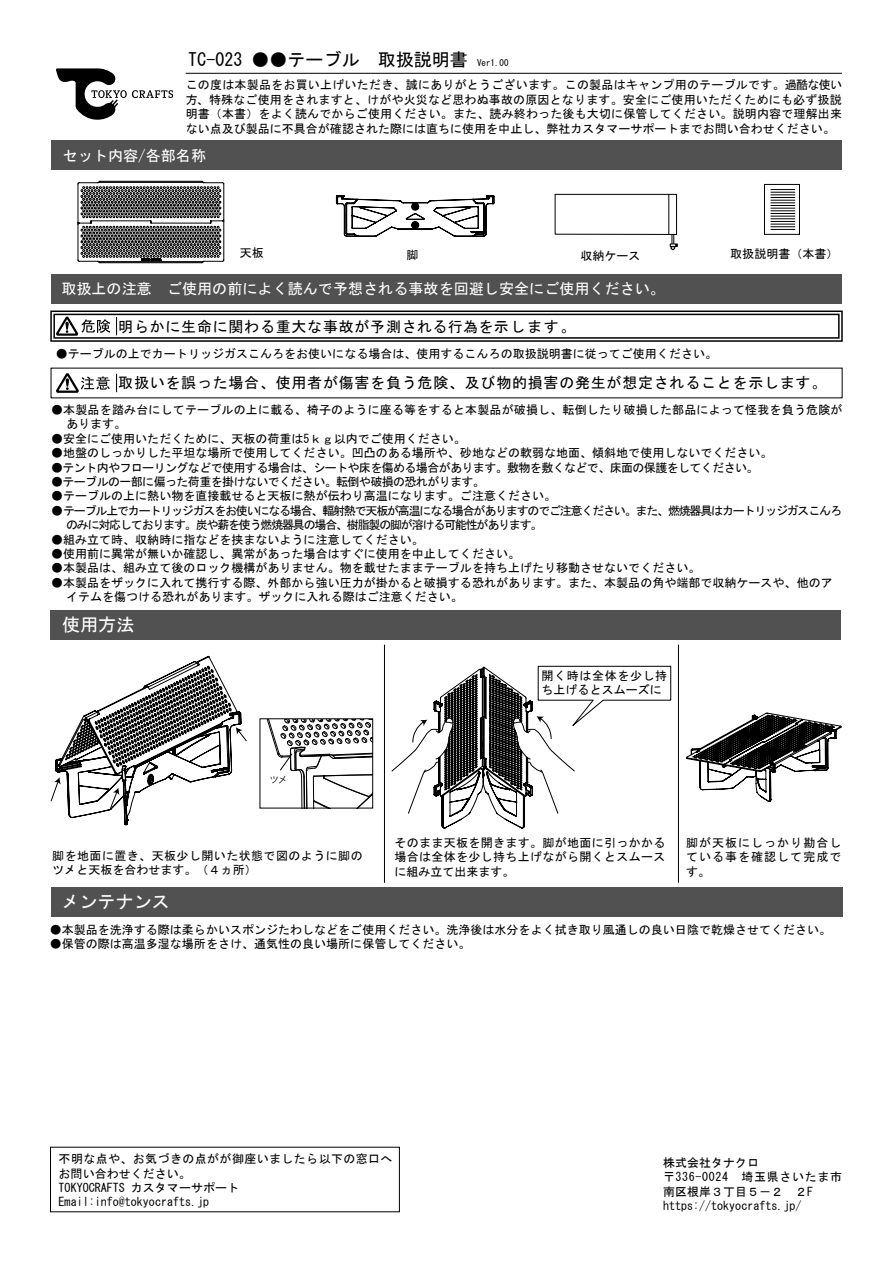
<style>
.page{position:relative;width:893px;height:1263px;background:#fff}
.page>*{position:absolute;margin:0;border:0;box-sizing:border-box;transform-origin:0 0}
.t1{font:18px "MS Gothic";color:#000}
.t2{font:18px "MS Gothic";color:#fff}
.t3{font:15px "MS Gothic";letter-spacing:.05em;color:#000}
.t4{font:15px "MS Gothic";color:#fff}
.t5{font:12px/14.4px "MS Gothic";color:#000}
.t6{font:12px/14.4px "MS Gothic";letter-spacing:-.1em;color:#000}
.t7{font:12px "MS Gothic";letter-spacing:-.05em;color:#000}
.t8{font:12px/14.4px "MS Gothic";letter-spacing:.035em;color:#000}
.t9{font:12px/14.4px "MS Gothic";letter-spacing:.03em;color:#000}
.t10{font:9px "Koz Go Pr 6 N";color:#000}
.s1{font-size:9px}
</style>
<div class="page">
<svg style="left:56px;top:68px;width:117px;height:52px"></svg>
<div style="left:764px;top:184px;width:36px;height:51px;border:1px solid #000"></div>
<svg style="left:770px;top:189px;width:25px;height:41px"></svg>
<svg style="left:78px;top:181px;width:146px;height:82px"></svg>
<div style="left:555px;top:194px;width:122px;height:41px;border:1px solid #000"></div>
<hr style="left:555px;top:194px;width:121px;height:1px;background:#000">
<hr style="left:669px;top:194px;width:1px;height:40px;background:#000">
<svg style="left:670px;top:244px;width:7px;height:5px"></svg>
<svg style="left:336px;top:195px;width:158px;height:42px"></svg>
<svg style="left:50px;top:656px;width:197px;height:169px"></svg>
<div style="left:260px;top:718px;width:113px;height:90px;border:1px solid #000"></div>
<svg style="left:686px;top:713px;width:155px;height:89px"></svg>
<div style="left:51px;top:274px;width:791px;height:30px;background:#515151"></div>
<div style="left:51px;top:610px;width:790px;height:30px;background:#515151"></div>
<div style="left:51px;top:887px;width:792px;height:30px;background:#515151"></div>
<div style="left:51px;top:140px;width:791px;height:30px;background:#515151"></div>
<svg style="left:50px;top:367px;width:793px;height:31px"></svg>
<hr style="left:186px;top:73px;width:656px;height:1px;background:#000">
<svg style="left:50px;top:310px;width:793px;height:32px"></svg>
<div style="left:53px;top:314px;width:787px;height:25px;border:2px solid #000"></div>
<hr style="left:384px;top:645px;width:1px;height:238px;background:#000">
<hr style="left:678px;top:645px;width:1px;height:238px;background:#000">
<svg style="left:391px;top:665px;width:280px;height:163px"></svg>
<svg style="left:266px;top:719px;width:106px;height:89px"></svg>
<h1 class="t1" style="left:188px;top:51px;width:322px">TC-023 ●●テーブル　取扱説明書 <span class="s1">Ver1.00</span></h1>
<p class="t5" style="left:186px;top:78px;width:658px;text-align:justify">この度は本製品をお買い上げいただき、誠にありがとうございます。この製品はキャンプ用のテーブルです。過酷な使い方、特殊なご使用をされますと、けがや火災など思わぬ事故の原因となります。安全にご使用いただくためにも必ず扱説明書（本書）をよく読んでからご使用ください。また、読み終わった後も大切に保管してください。説明内容で理解出来ない点及び製品に不具合が確認された際には直ちに使用を中止し、弊社カスタマーサポートまでお問い合わせください。</p>
<p class="t4" style="left:63px;top:148px;width:145px">セット内容/各部名称</p>
<p class="t5" style="left:240px;top:246px;width:26px">天板</p>
<p class="t5" style="left:406px;top:248px;width:13px">脚</p>
<p class="t5" style="left:580px;top:249px;width:62px">収納ケース</p>
<p class="t5" style="left:730px;top:246px;width:110px">取扱説明書（本書）</p>
<p class="t4" style="left:61px;top:281px;width:605px">取扱上の注意　ご使用の前によく読んで予想される事故を回避し安全にご使用ください。</p>
<p class="t3" style="left:118px;top:319px;width:458px">明らかに生命に関わる重大な事故が予測される行為を示します。</p>
<p class="t5" style="left:56px;top:346px;width:663px">●テーブルの上でカートリッジガスこんろをお使いになる場合は、使用するこんろの取扱説明書に従ってご使用ください。</p>
<p class="t3" style="left:118px;top:375px;width:709px">取扱いを誤った場合、使用者が傷害を負う危険、及び物的損害の発生が想定されることを示します。</p>
<p class="t5" style="left:66px;top:402px;width:778px;text-indent:-15px">●本製品を踏み台にしてテーブルの上に載る、椅子のように座る等をすると本製品が破損し、転倒したり破損した部品によって怪我を負う危険があります。</p>
<p class="t5" style="left:51px;top:431px;width:416px">●安全にご使用いただくために、天板の荷重は5ｋｇ以内でご使用ください。</p>
<p class="t5" style="left:51px;top:446px;width:723px">●地盤のしっかりした平坦な場所で使用してください。凹凸のある場所や、砂地などの軟弱な地面、傾斜地で使用しないでください。</p>
<p class="t7" style="left:51px;top:461px;width:709px">●テント内やフローリングなどで使用する場合は、シートや床を傷める場合があります。敷物を敷くなどで、床面の保護をしてください。</p>
<p class="t7" style="left:51px;top:476px;width:435px">●テーブルの一部に偏った荷重を掛けないでください。転倒や破損の恐れがります。</p>
<p class="t5" style="left:51px;top:489px;width:506px">●テーブルの上に熱い物を直接載せると天板に熱が伝わり高温になります。ご注意ください。</p>
<p class="t6" style="left:66px;top:503px;width:777px;text-indent:-15px">●テーブル上でカートリッジガスをお使いになる場合、輻射熱で天板が高温になる場合がありますのでご注意ください。また、燃焼器具はカートリッジガスこんろのみに対応しております。炭や薪を使う燃焼器具の場合、樹脂製の脚が溶ける可能性があります。</p>
<p class="t5" style="left:51px;top:532px;width:374px">●組み立て時、収納時に指などを挟まないように注意してください。</p>
<p class="t5" style="left:51px;top:546px;width:470px">●使用前に異常が無いか確認し、異常があった場合はすぐに使用を中止してください。</p>
<p class="t5" style="left:51px;top:561px;width:651px">●本製品は、組み立て後のロック機構がありません。物を載せたままテーブルを持ち上げたり移動させないでください。</p>
<p class="t5" style="left:66px;top:575px;width:768px;text-indent:-15px">●本製品をザックに入れて携行する際、外部から強い圧力が掛かると破損する恐れがあります。また、本製品の角や端部で収納ケースや、他のアイテムを傷つける恐れがあります。ザックに入れる際はご注意ください。</p>
<h1 class="t2" style="left:62px;top:616px;width:74px">使用方法</h1>
<p class="t10" style="left:270px;top:774px;width:19px">ツメ</p>
<p class="t8" style="left:52px;top:848px;width:312px">脚を地面に置き、天板少し開いた状態で図のように脚のツメと天板を合わせます。（４ヵ所）</p>
<h1 class="t2" style="left:61px;top:893px;width:110px">メンテナンス</h1>
<p class="t9" style="left:542px;top:668px;width:127px">開く時は全体を少し持ち上げるとスムーズに</p>
<p class="t5" style="left:394px;top:835px;width:273px;text-align:justify">そのまま天板を開きます。脚が地面に引っかかる場合は全体を少し持ち上げながら開くとスムースに組み立て出来ます。</p>
<p class="t5" style="left:686px;top:835px;width:157px;text-align:justify">脚が天板にしっかり勘合している事を確認して完成です。</p>
<p class="t5" style="left:50px;top:922px;width:783px">●本製品を洗浄する際は柔らかいスポンジたわしなどをご使用ください。洗浄後は水分をよく拭き取り風通しの良い日陰で乾燥させてください。</p>
<p class="t5" style="left:50px;top:937px;width:422px">●保管の際は高温多湿な場所をさけ、通気性の良い場所に保管してください。</p>
<p class="t5" style="left:59px;top:1151px;width:335px">不明な点や、お気づきの点がが御座いましたら以下の窓口へお問い合わせください。<br>TOKYOCRAFTS カスタマーサポート<br>Email:info@tokyocrafts.jp</p>
<p class="t5" style="left:663px;top:1155px;width:181px">株式会社タナクロ<br>〒336-0024　埼玉県さいたま市南区根岸３丁目５－２　２F https://tokyocrafts.jp/</p>
</div>
